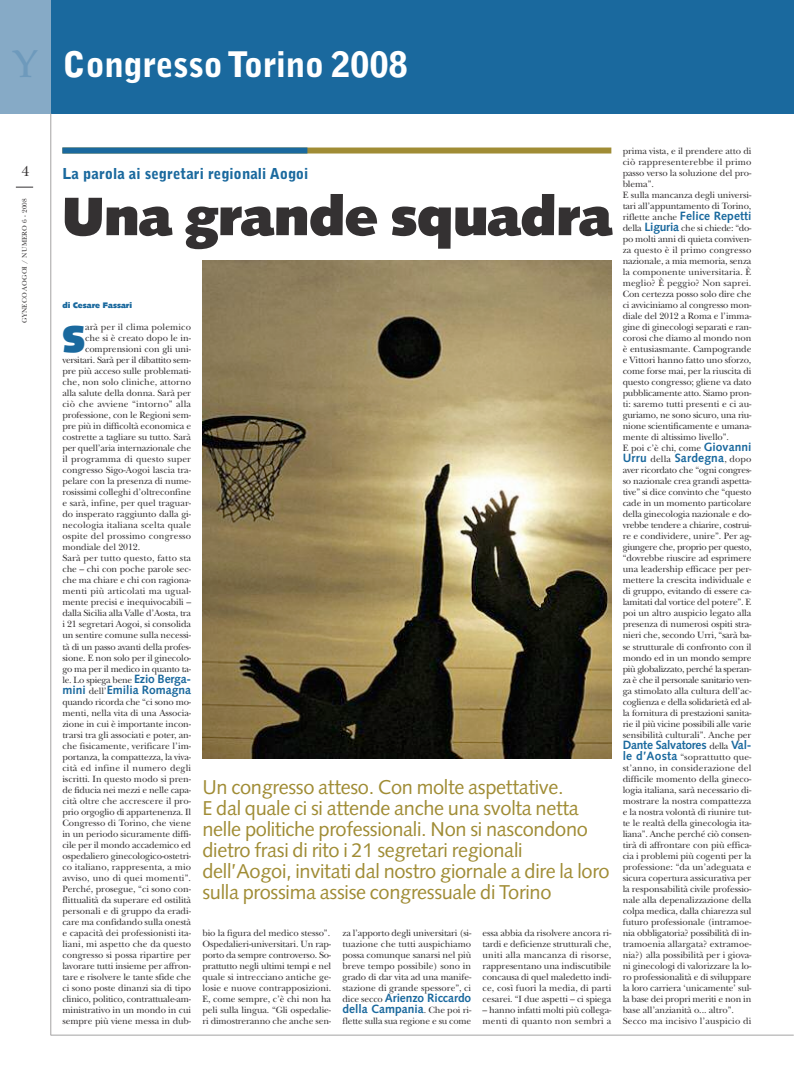
<style>
.page{position:relative;width:794px;height:1078px;background:#fff}
.page>*{position:absolute;margin:0;border:0;box-sizing:border-box;transform-origin:0 0}
.t1{font:900 54px "Syntax";letter-spacing:-.01em;color:#343132}
.t2{font:900 37.1px "Syntax";color:#1a699e}
.t3{font:900 35px "Bell Gothic";letter-spacing:-.01em;color:#fff}
.t4{font:20px/21px "Syntax";letter-spacing:-.015em;color:#a08c35}
.t5{font:900 15px "Bell Gothic";color:#1a699e}
.t6{font:15px "New Baskerville";color:#343132}
.t7{font:700 12px/11px "Syntax";color:#1a699e}
.t8{font:700 12px "Syntax";letter-spacing:-.02em;color:#1a699e}
.t9{font:9.5px/11px "New Baskerville";letter-spacing:-.01em;color:#343132;text-align:justify}
.t10{font:9.5px "New Baskerville";letter-spacing:.015em;color:#343132}
.t11{font:9.5px "New Baskerville";letter-spacing:-.03em;color:#343132}
.t12{font:9.5px "New Baskerville";letter-spacing:.01em;color:#343132}
.t13{font:900 8px "Syntax";color:#1a699e}
.t14{font:7px "New Baskerville";letter-spacing:.025em;color:#343132}
.s1{font-family:"Palatino";font-weight:500;font-size:38.7px;color:#6e9abc}
.s2{font-family:"Syntax";font-weight:700;font-size:12px;color:#1a699e}
.s3{font-family:"New Baskerville";font-weight:400;font-size:9.5px;color:#343132}
</style>
<div class="page">
<svg style="left:16px;top:187px;width:17px;height:1px"></svg>
<div style="left:51px;top:0;width:743px;height:113px;background:#1a699e"></div>
<div style="left:0;top:0;width:51px;height:113px;background:#86aac6"></div>
<hr style="left:51px;top:113px;width:1px;height:922px;background:#a4a3a3">
<hr style="left:51px;top:1034px;width:742px;height:1px;background:#a4a3a3">
<div style="left:62px;top:147px;width:549px;height:6px;background:#a08c35"></div>
<div style="left:62px;top:147px;width:245px;height:6px;background:#1a699e"></div>
<img style="left:202px;top:261px;width:409px;height:497px">
<h3 class="t3" style="left:13px;top:44px;width:397px"><span class="s1">Y</span> CongressoTorino 2008</h3>
<h3 class="t6" style="left:22px;top:162px;width:9px">4</h3>
<p class="t14" style="left:21px;top:322px;width:126px;rotate:-90deg">GYNECO AOGOI / NUMERO 6 - 2008</p>
<h3 class="t5" style="left:62px;top:165px;width:247px">La parola ai segretari regionali Aogoi</h3>
<h1 class="t1" style="left:62px;top:184px;width:551px">Una grande squadra</h1>
<p class="t13" style="left:62px;top:300px;width:71px">di Cesare Fassari</p>
<h2 class="t2" style="left:62px;top:317px;width:24px">S</h2>
<p class="t12" style="left:85px;top:321px;width:108px">arà per il clima polemico</p>
<p class="t9" style="left:85px;top:332px;width:108px">che si è creato dopo le in-</p>
<p class="t9" style="left:85px;top:343px;width:108px">comprensioni con gli uni-</p>
<p class="t11" style="left:62px;top:354px;width:130px">versitari. Sarà per il dibattito sem-</p>
<p class="t9" style="left:62px;top:365px;width:130px">pre più acceso sulle problemati-</p>
<p class="t9" style="left:62px;top:376px;width:130px">che, non solo cliniche, attorno</p>
<p class="t9" style="left:62px;top:387px;width:130px">alla salute della donna. Sarà per</p>
<p class="t10" style="left:62px;top:398px;width:130px">ciò che avviene “intorno” alla</p>
<p class="t9" style="left:62px;top:409px;width:130px">professione, con le Regioni sem-</p>
<p class="t9" style="left:62px;top:420px;width:130px">pre più in difficoltà economica e</p>
<p class="t9" style="left:62px;top:431px;width:130px">costrette a tagliare su tutto. Sarà</p>
<p class="t9" style="left:62px;top:442px;width:130px">per quell’aria internazionale che</p>
<p class="t10" style="left:62px;top:453px;width:130px">il programma di questo super</p>
<p class="t9" style="left:62px;top:464px;width:130px">congresso Sigo-Aogoi lascia tra-</p>
<p class="t9" style="left:62px;top:475px;width:130px">pelare con la presenza di nume-</p>
<p class="t9" style="left:62px;top:486px;width:130px">rosissimi colleghi d’oltreconfine</p>
<p class="t9" style="left:62px;top:497px;width:130px">e sarà, infine, per quel traguar-</p>
<p class="t9" style="left:62px;top:508px;width:130px">do insperato raggiunto dalla gi-</p>
<p class="t10" style="left:62px;top:519px;width:130px">necologia italiana scelta quale</p>
<p class="t10" style="left:62px;top:530px;width:130px">ospite del prossimo congresso</p>
<p class="t9" style="left:62px;top:541px;width:79px">mondiale del 2012.</p>
<p class="t10" style="left:62px;top:552px;width:130px">Sarà per tutto questo, fatto sta</p>
<p class="t9" style="left:62px;top:563px;width:130px">che – chi con poche parole sec-</p>
<p class="t9" style="left:62px;top:574px;width:130px">che ma chiare e chi con ragiona-</p>
<p class="t10" style="left:62px;top:585px;width:130px">menti più articolati ma ugual-</p>
<p class="t9" style="left:62px;top:596px;width:130px">mente precisi e inequivocabili –</p>
<p class="t9" style="left:62px;top:607px;width:130px">dalla Sicilia alla Valle d’Aosta, tra</p>
<p class="t9" style="left:62px;top:618px;width:130px">i 21 segretari Aogoi, si consolida</p>
<p class="t9" style="left:62px;top:629px;width:130px">un sentire comune sulla necessi-</p>
<p class="t9" style="left:62px;top:640px;width:130px">tà di un passo avanti della profes-</p>
<p class="t9" style="left:62px;top:651px;width:130px">sione. E non solo per il ginecolo-</p>
<p class="t11" style="left:62px;top:662px;width:130px">go ma per il medico in quanto ta-</p>
<p class="t11" style="left:62px;top:673px;width:130px">le. Lo spiega bene <span class="s2">Ezio Berga-</span></p>
<p class="t7" style="left:62px;top:683px;width:130px">mini <span class="s3">dell’</span>Emilia Romagna</p>
<p class="t9" style="left:62px;top:695px;width:130px">quando ricorda che “ci sono mo&shy;menti, nella vita di una Associa&shy;zione in cui è importante incon&shy;trarsi tra gli associati e poter, an&shy;che fisicamente, verificare l’im&shy;portanza, la compattezza, la viva&shy;cità ed infine il numero degli iscritti. In questo modo si pren&shy;de fiducia nei mezzi e nelle capa&shy;cità oltre che accrescere il pro&shy;prio orgoglio di appartenenza. Il Congresso di Torino, che viene in un periodo sicuramente diffi&shy;cile per il mondo accademico ed ospedaliero ginecologico-ostetri&shy;co italiano, rappresenta, a mio avviso, uno di quei momenti”.<br>Perché, prosegue, “ci sono con&shy;flittualità da superare ed ostilità personali e di gruppo da eradi&shy;care ma confidando sulla onestà e capacità dei professionisti ita&shy;liani, mi aspetto che da questo congresso si possa ripartire per lavorare tutti insieme per affron&shy;tare e risolvere le tante sfide che ci sono poste dinanzi sia di tipo clinico, politico, contrattuale-am&shy;ministrativo in un mondo in cui sempre più viene messa in dub-</p>
<p class="t4" style="left:202px;top:776px;width:409px">Un congresso atteso. Con molte aspettative.<br>E dal quale ci si attende anche una svolta netta nelle politiche professionali. Non si nascondono dietro frasi di rito i 21 segretari regionali dell’Aogoi, invitati dal nostro giornale a dire la loro sulla prossima assise congressuale di Torino</p>
<p class="t9" style="left:202px;top:926px;width:130px">bio la figura del medico stesso”.<br>Ospedalieri-universitari. Un rap&shy;porto da sempre controverso. So&shy;prattutto negli ultimi tempi e nel quale si intrecciano antiche ge&shy;losie e nuove contrapposizioni.<br>E, come sempre, c’è chi non ha peli sulla lingua. “Gli ospedalie&shy;ri dimostreranno che anche sen-</p>
<p class="t9" style="left:342px;top:926px;width:130px">za l’apporto degli universitari (si&shy;tuazione che tutti auspichiamo possa comunque sanarsi nel più breve tempo possibile) sono in grado di dar vita ad una manife&shy;stazione di grande spessore”, ci</p>
<p class="t7" style="left:342px;top:991px;width:130px"><span class="s3">dice secco</span> Arienzo Riccardo della Campania<span class="s3">. Che poi ri-</span></p>
<p class="t9" style="left:342px;top:1014px;width:130px">flette sulla sua regione e su come</p>
<p class="t9" style="left:482px;top:926px;width:130px">essa abbia da risolvere ancora ri&shy;tardi e deficienze strutturali che, uniti alla mancanza di risorse, rappresentano una indiscutibile concausa di quel maledetto indi&shy;ce, così fuori la media, di parti cesarei. “I due aspetti – ci spiega</p>
<p class="t9" style="left:482px;top:1003px;width:130px">– hanno infatti molti più collega&shy;menti di quanto non sembri a</p>
<p class="t9" style="left:622px;top:145px;width:130px;text-align:left">prima vista, e il prendere atto di ciò rappresenterebbe il primo passo verso la soluzione del pro&shy;blema”.<br>E sulla mancanza degli universi&shy;tari all’appuntamento di Torino, riflette anche <span class="s2">Felice Repetti </span>della <span class="s2">Liguria</span> che si chiede: “do&shy;po molti anni di quieta conviven&shy;za questo è il primo congresso nazionale, a mia memoria, senza la componente universitaria. È meglio? È peggio? Non saprei.<br>Con certezza posso solo dire che ci avviciniamo al congresso mon&shy;diale del 2012 a Roma e l’imma&shy;gine di ginecologi separati e ran&shy;corosi che diamo al mondo non è entusiasmante. Campogrande e Vittori hanno fatto uno sforzo, come forse mai, per la riuscita di questo congresso; gliene va dato pubblicamente atto. Siamo pron&shy;ti: saremo tutti presenti e ci au&shy;guriamo, ne sono sicuro, una riu&shy;nione scientificamente e umana&shy;mente di altissimo livello”.<br>E poi c’è chi, come <span class="s2">Giovanni</span></p>
<p class="t7" style="left:622px;top:452px;width:130px">Urru <span class="s3">della</span> Sardegna<span class="s3">, dopo</span></p>
<p class="t9" style="left:622px;top:464px;width:130px">aver ricordato che “ogni congres&shy;so nazionale crea grandi aspetta&shy;tive” si dice convinto che “questo cade in un momento particolare della ginecologia nazionale e do&shy;vrebbe tendere a chiarire, costrui&shy;re e condividere, unire”. Per ag&shy;giungere che, proprio per questo, “dovrebbe riuscire ad esprimere una leadership efficace per per&shy;mettere la crescita individuale e di gruppo, evitando di essere ca&shy;lamitati dal vortice del potere”. E poi un altro auspicio legato alla presenza di numerosi ospiti stra&shy;nieri che, secondo Urri, “sarà ba&shy;se strutturale di confronto con il mondo ed in un mondo sempre più globalizzato, perché la speran&shy;za è che il personale sanitario ven&shy;ga stimolato alla cultura dell’ac&shy;coglienza e della solidarietà ed al&shy;la fornitura di prestazioni sanita&shy;rie il più vicine possibili alle varie sensibilità culturali”. Anche per</p>
<p class="t8" style="left:622px;top:737px;width:130px">Dante Salvatores <span class="s3">della</span> Val-</p>
<p class="t9" style="left:622px;top:750px;width:130px;text-align:left"><span class="s2">le d’Aosta</span> “soprattutto que&shy;st’anno, in considerazione del difficile momento della gineco&shy;logia italiana, sarà necessario di&shy;mostrare la nostra compattezza e la nostra volontà di riunire tut&shy;te le realtà della ginecologia ita&shy;liana”. Anche perché ciò consen&shy;tirà di affrontare con più effica&shy;cia i problemi più cogenti per la professione: “da un’adeguata e sicura copertura assicurativa per la responsabilità civile professio&shy;nale alla depenalizzazione della colpa medica, dalla chiarezza sul futuro professionale (intramoe&shy;nia obbligatoria? possibilità di in&shy;tramoenia allargata? extramoe&shy;nia?) alla possibilità per i giova&shy;ni ginecologi di valorizzare la lo&shy;ro professionalità e di sviluppare la loro carriera ‘unicamente’ sul&shy;la base dei propri meriti e non in base all’anzianità o... altro”.<br>Secco ma incisivo l’auspicio di</p>
</div>
